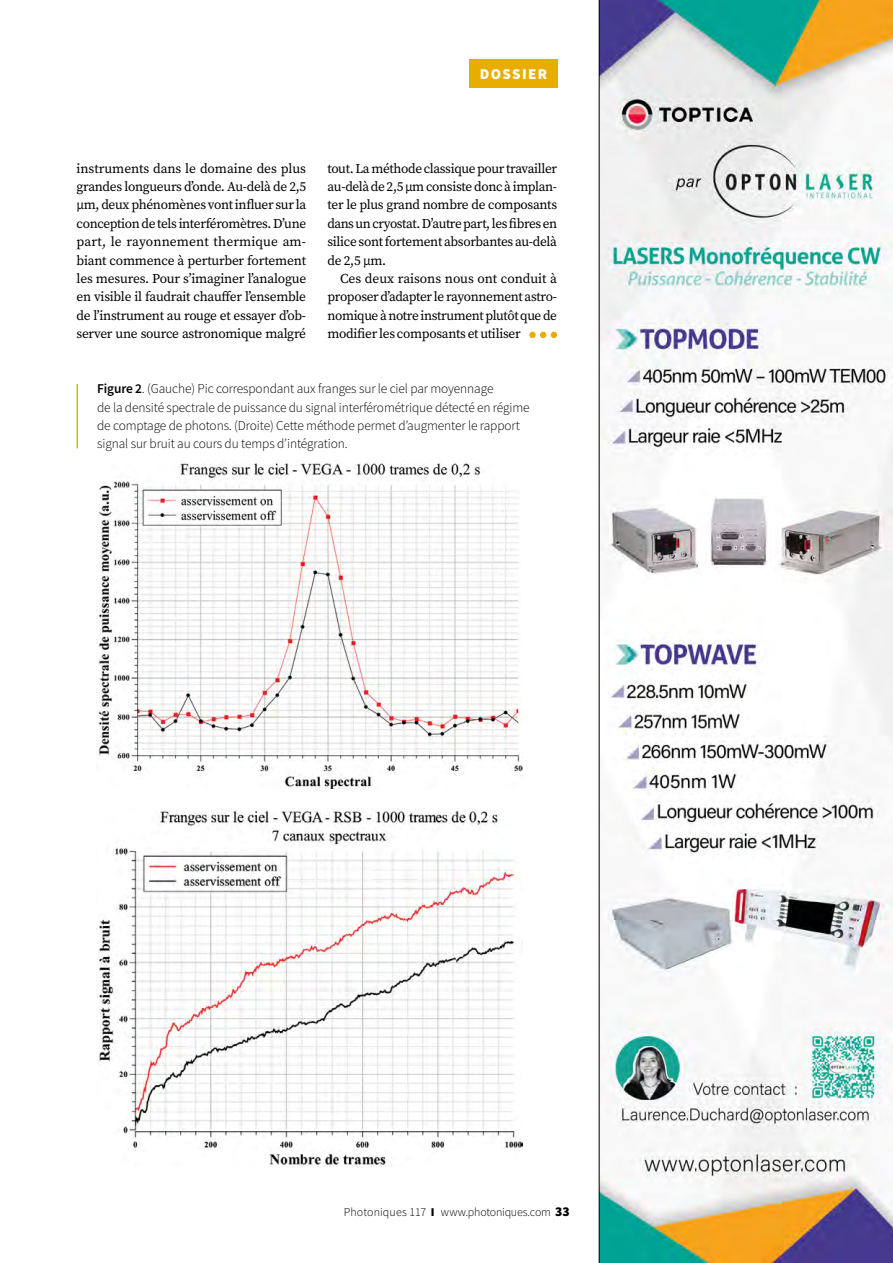
<style>
.page{position:relative;width:893px;height:1263px;background:#fff}
.page>*{position:absolute;margin:0;border:0;box-sizing:border-box;transform-origin:0 0}
.t1{font:900 15px "Source Sans Pro";letter-spacing:.09em;color:#fff}
.t2{font:13.5px/18.3px "Source Serif Pro";letter-spacing:-.025em;color:#000;text-align:justify}
.t3{font:300 13.5px/18.3px "Source Sans Pro";letter-spacing:-.01em;color:#000}
.t4{font:300 12px "Source Sans Pro";letter-spacing:-.005em;color:#000}
.s1{font-weight:600}
.s2{font-weight:900}
.s3{font-weight:900;font-size:13.5px}
</style>
<div class="page">
<div style="left:469px;top:60px;width:89px;height:28px;background:#e8ad00"></div>
<hr style="left:77px;top:384px;width:1px;height:64px;background:#e8ad00">
<img style="left:96px;top:808px;width:427px;height:359px">
<img style="left:96px;top:461px;width:427px;height:328px">
<svg style="left:599px;top:0;width:294px;height:1263px"></svg>
<div style="left:529px;top:332px;width:7px;height:6px;background:#e8ad00;border-radius:50%"></div>
<svg style="left:540px;top:332px;width:17px;height:6px"></svg>
<p class="t1" style="left:480px;top:64px;width:69px">DOSSIER</p>
<p class="t2" style="left:77px;top:159px;width:231px">instruments dans le domaine des plus grandes longueurs d’onde. Au-delà de 2,5 µm, deux phénomènes vont influer sur la conception de tels interféromètres. D’une part, le rayonnement thermique am&shy;biant commence à perturber fortement les mesures. Pour s’imaginer l’analogue en visible il faudrait chauffer l’ensemble de l’instrument au rouge et essayer d’ob&shy;server une source astronomique malgré</p>
<p class="t2" style="left:327px;top:159px;width:231px">tout. La méthode classique pour travailler au-delà de 2,5 µm consiste donc à implan&shy;ter le plus grand nombre de composants dans un cryostat. D’autre part, les fibres en silice sont fortement absorbantes au-delà de 2,5 µm.</p>
<p class="t2" style="left:327px;top:269px;width:231px;text-indent:13px">Ces deux raisons nous ont conduit à proposer d’adapter le rayonnement astro&shy;nomique à notre instrument plutôt que de modifier les composants et utiliser</p>
<p class="t3" style="left:97px;top:380px;width:434px"><span class="s1">Figure 2</span>. (Gauche) Pic correspondant aux franges sur le ciel par moyennage<br>de la densité spectrale de puissance du signal interférométrique détecté en régime de comptage de photons. (Droite) Cette méthode permet d’augmenter le rapport signal sur bruit au cours du temps d’intégration.</p>
<p class="t4" style="left:344px;top:1205px;width:228px">Photoniques 117 <span class="s2">I</span> www.photoniques.com <span class="s3">33</span></p>
</div>
